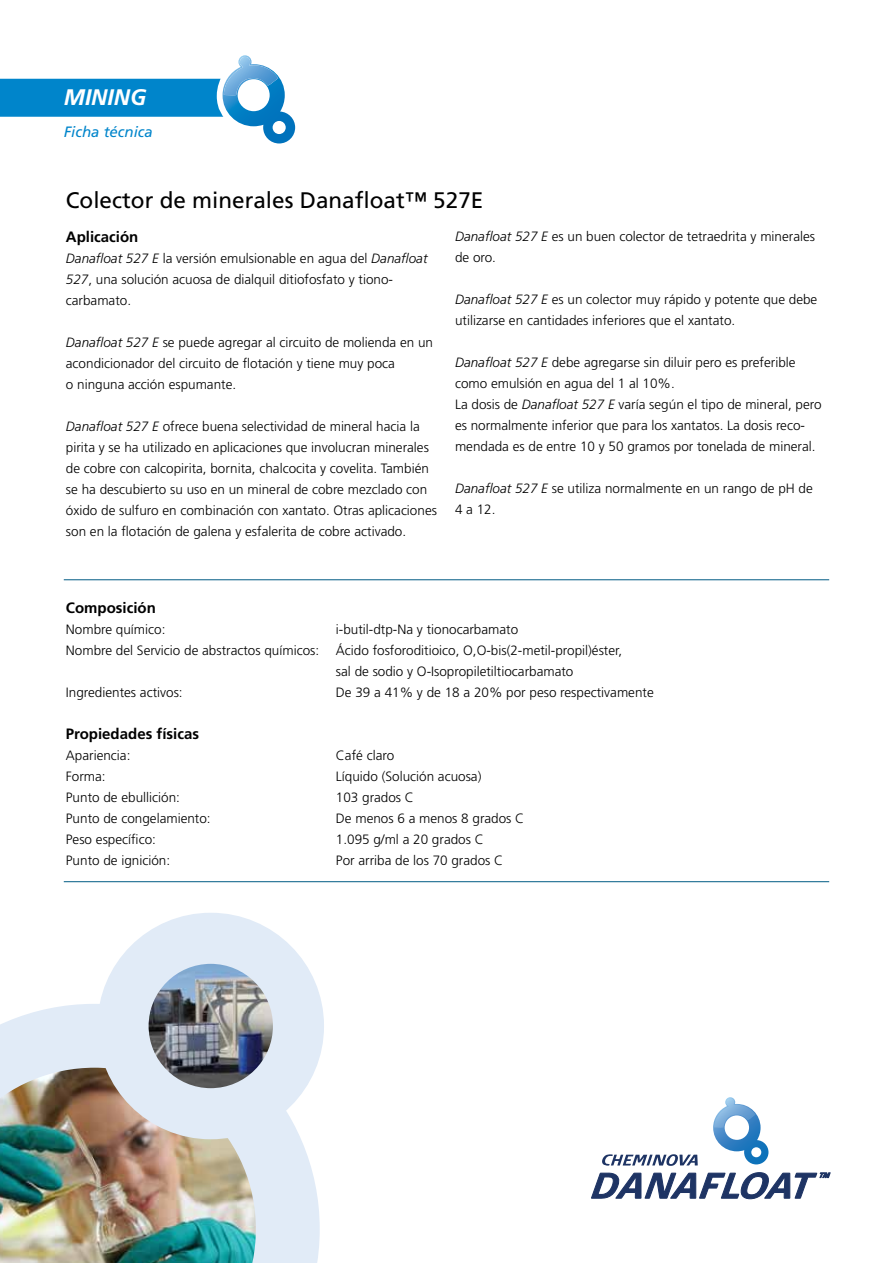
<style>
.page{position:relative;width:893px;height:1263px;background:#fff}
.page>*{position:absolute;margin:0;border:0;box-sizing:border-box;transform-origin:0 0}
.t1{font:22.5px "Frutiger";color:#000}
.t2{font:italic 700 22.5px "Frutiger";color:#fff}
.t3{font:700 15px "Frutiger";color:#000}
.t4{font:italic 15px "Frutiger";color:#0085cb}
.t5{font:300 13.5px/21px "Frutiger";color:#000}
.s1{font-style:italic}
</style>
<div class="page">
<svg style="left:0;top:55px;width:295px;height:88px"></svg>
<img style="left:0;top:1004px;width:320px;height:259px">
<img style="left:126px;top:940px;width:172px;height:174px">
<div style="left:98px;top:913px;width:226px;height:226px;border:51px solid #e1ebf7;border-radius:50%"></div>
<svg style="left:591px;top:1097px;width:239px;height:103px"></svg>
<hr style="left:64px;top:881px;width:765px;height:1px;background:#005b84">
<hr style="left:64px;top:579px;width:765px;height:1px;background:#005b84">
<h1 class="t2" style="left:64px;top:84px;width:84px">MINING</h1>
<p class="t4" style="left:64px;top:123px;width:91px">Ficha técnica</p>
<h1 class="t1" style="left:66px;top:187px;width:419px">Colector de minerales Danafloat™ 527E</h1>
<p class="t3" style="left:66px;top:228px;width:74px">Aplicación</p>
<p class="t5" style="left:66px;top:248px;width:363px"><span class="s1">Danafloat 527 E</span> la versión emulsionable en agua del <span class="s1">Danafloat<br>527</span>, una solución acuosa de dialquil ditiofosfato y tiono&shy;carbamato.</p>
<p class="t5" style="left:66px;top:332px;width:369px"><span class="s1">Danafloat 527 E</span> se puede agregar al circuito de molienda en un acondicionador del circuito de flotación y tiene muy poca<br>o ninguna acción espumante.</p>
<p class="t5" style="left:66px;top:416px;width:373px"><span class="s1">Danafloat 527 E</span> ofrece buena selectividad de mineral hacia la pirita y se ha utilizado en aplicaciones que involucran minerales de cobre con calcopirita, bornita, chalcocita y covelita. También se ha descubierto su uso en un mineral de cobre mezclado con óxido de sulfuro en combinación con xantato. Otras aplicaciones son en la flotación de galena y esfalerita de cobre activado.</p>
<p class="t5" style="left:455px;top:226px;width:362px"><span class="s1">Danafloat 527 E</span> es un buen colector de tetraedrita y minerales de oro.</p>
<p class="t5" style="left:455px;top:289px;width:364px"><span class="s1">Danafloat 527 E</span> es un colector muy rápido y potente que debe utilizarse en cantidades inferiores que el xantato.</p>
<p class="t5" style="left:455px;top:352px;width:368px"><span class="s1">Danafloat 527 E</span> debe agregarse sin diluir pero es preferible como emulsión en agua del 1 al 10%.<br>La dosis de <span class="s1">Danafloat 527 E</span> varía según el tipo de mineral, pero es normalmente inferior que para los xantatos. La dosis reco&shy;mendada es de entre 10 y 50 gramos por tonelada de mineral.</p>
<p class="t5" style="left:455px;top:478px;width:359px"><span class="s1">Danafloat 527 E</span> se utiliza normalmente en un rango de pH de<br>4 a 12.</p>
<p class="t3" style="left:66px;top:599px;width:91px">Composición</p>
<p class="t5" style="left:66px;top:619px;width:101px">Nombre químico:</p>
<p class="t5" style="left:336px;top:619px;width:184px">i-butil-dtp-Na y tionocarbamato</p>
<p class="t5" style="left:66px;top:640px;width:558px">Nombre del Servicio de abstractos químicos: Ácido fosforoditioico, O,O-bis(2-metil-propil)éster,</p>
<p class="t5" style="left:336px;top:661px;width:239px">sal de sodio y O-Isopropiletiltiocarbamato</p>
<p class="t5" style="left:66px;top:682px;width:118px">Ingredientes activos:</p>
<p class="t5" style="left:336px;top:682px;width:319px">De 39 a 41% y de 18 a 20% por peso respectivamente</p>
<p class="t3" style="left:66px;top:725px;width:135px">Propiedades físicas</p>
<p class="t5" style="left:66px;top:745px;width:66px">Apariencia:</p>
<p class="t5" style="left:336px;top:745px;width:60px">Café claro</p>
<p class="t5" style="left:66px;top:766px;width:41px">Forma:</p>
<p class="t5" style="left:336px;top:766px;width:147px">Líquido (Solución acuosa)</p>
<p class="t5" style="left:66px;top:787px;width:116px">Punto de ebullición:</p>
<p class="t5" style="left:336px;top:787px;width:80px">103 grados C</p>
<p class="t5" style="left:66px;top:808px;width:146px">Punto de congelamiento:</p>
<p class="t5" style="left:336px;top:808px;width:190px">De menos 6 a menos 8 grados C</p>
<p class="t5" style="left:66px;top:829px;width:92px">Peso específico:</p>
<p class="t5" style="left:336px;top:829px;width:149px">1.095 g/ml a 20 grados C</p>
<p class="t5" style="left:66px;top:850px;width:106px">Punto de ignición:</p>
<p class="t5" style="left:336px;top:850px;width:169px">Por arriba de los 70 grados C</p>
</div>
